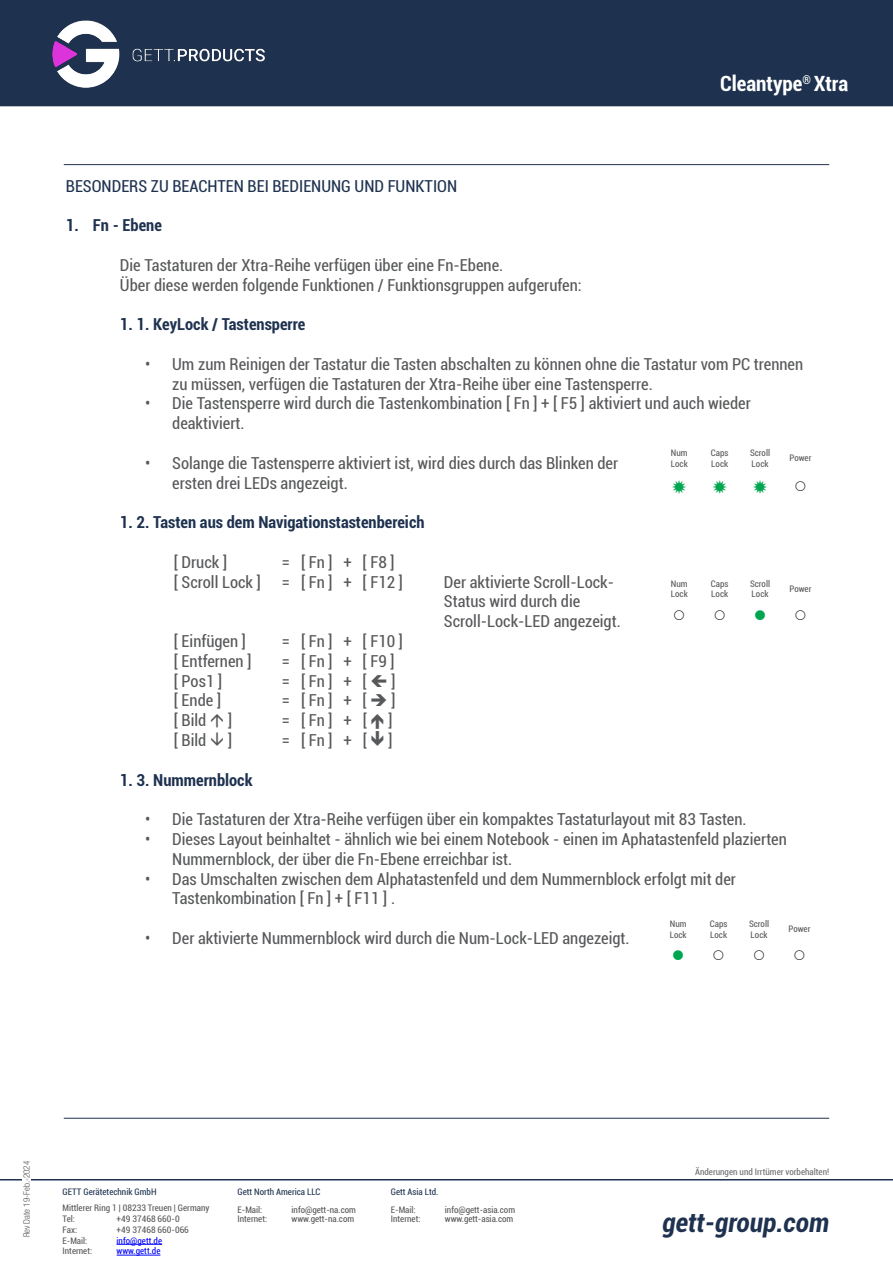
<style>
.page{position:relative;width:893px;height:1263px;background:#fff}
.page>*{position:absolute;margin:0;border:0;box-sizing:border-box;transform-origin:0 0}
.t1{font:italic 700 condensed 27px "Roboto";color:#1e3250}
.t2{font:700 condensed 21px "Roboto";color:#fff}
.t3{font:condensed 16.5px/19.8px "Roboto";color:#57585a}
.t4{font:700 condensed 16.5px "Roboto";color:#1e3250}
.t5{font:condensed 16.5px "Roboto";color:#1e3250}
.t6{font:condensed 9px/10.8px "Roboto";color:#57585a}
.t7{font:condensed 9px "Roboto";color:#1e3250}
.t8{font:condensed 9px "Roboto";color:#6c6d70}
.t9{font:condensed 9px "Roboto";color:#00f}
.t10{font:300 condensed 9px "Helvetica Neue LT Com";color:#57585a}
</style>
<div class="page">
<hr style="left:0;top:1179px;width:893px;height:1px;background:#1e3250">
<div style="left:22px;top:1151px;width:9px;height:86px;background:#fff"></div>
<hr style="left:117px;top:1244px;width:45px;height:1px;background:#00f">
<hr style="left:117px;top:1255px;width:43px;height:1px;background:#00f">
<div style="left:0;top:0;width:893px;height:106px;background:#1e3250"></div>
<img style="left:48px;top:16px;width:232px;height:76px">
<hr style="left:64px;top:164px;width:765px;height:1px;background:#1e3250">
<hr style="left:64px;top:1118px;width:765px;height:1px;background:#1e3250">
<p class="t5" style="left:66px;top:174px;width:393px">BESONDERS ZU BEACHTEN BEI BEDIENUNG UND FUNKTION</p>
<p class="t2" style="left:720px;top:69px;width:130px">Cleantype<sup>®</sup> Xtra</p>
<p class="t4" style="left:66px;top:214px;width:98px">1. Fn - Ebene</p>
<p class="t3" style="left:120px;top:254px;width:385px">Die Tastaturen der Xtra-Reihe verfügen über eine Fn-Ebene.</p>
<p class="t3" style="left:120px;top:274px;width:463px">Über diese werden folgende Funktionen / Funktionsgruppen aufgerufen:</p>
<p class="t4" style="left:120px;top:313px;width:187px">1. 1. KeyLock / Tastensperre</p>
<p class="t3" style="left:172px;top:353px;width:632px;text-indent:-27px">• Um zum Reinigen der Tastatur die Tasten abschalten zu können ohne die Tastatur vom PC trennen zu müssen, verfügen die Tastaturen der Xtra-Reihe über eine Tastensperre.</p>
<p class="t3" style="left:172px;top:393px;width:580px;text-indent:-27px">• Die Tastensperre wird durch die Tastenkombination [ Fn ] + [ F5 ] aktiviert und auch wieder deaktiviert.</p>
<p class="t3" style="left:172px;top:452px;width:447px;text-indent:-27px">• Solange die Tastensperre aktiviert ist, wird dies durch das Blinken der ersten drei LEDs angezeigt.</p>
<p class="t4" style="left:120px;top:511px;width:306px">1. 2. Tasten aus dem Navigationstastenbereich</p>
<p class="t3" style="left:174px;top:551px;width:55px">[ Druck ]</p>
<p class="t3" style="left:282px;top:551px;width:114px">= [ Fn ] + [ F8 ]</p>
<p class="t3" style="left:174px;top:571px;width:88px">[ Scroll Lock ]</p>
<p class="t3" style="left:282px;top:571px;width:123px">= [ Fn ] + [ F12 ]</p>
<p class="t3" style="left:444px;top:571px;width:178px">Der aktivierte Scroll-Lock-<br>Status wird durch die<br>Scroll-Lock-LED angezeigt.</p>
<p class="t3" style="left:174px;top:631px;width:74px">[ Einfügen ]</p>
<p class="t3" style="left:282px;top:631px;width:123px">= [ Fn ] + [ F10 ]</p>
<p class="t3" style="left:174px;top:650px;width:79px">[ Entfernen ]</p>
<p class="t3" style="left:282px;top:650px;width:114px">= [ Fn ] + [ F9 ]</p>
<p class="t3" style="left:174px;top:670px;width:50px">[ Pos1 ]</p>
<p class="t3" style="left:282px;top:670px;width:86px">= [ Fn ] + [</p>
<p class="t3" style="left:392px;top:670px;width:6px">]</p>
<p class="t3" style="left:174px;top:690px;width:49px">[ Ende ]</p>
<p class="t3" style="left:282px;top:690px;width:115px">= [ Fn ] + [ ➔ ]</p>
<p class="t3" style="left:174px;top:710px;width:34px">[ Bild</p>
<p class="t3" style="left:228px;top:710px;width:6px">]</p>
<p class="t3" style="left:282px;top:710px;width:86px">= [ Fn ] + [</p>
<p class="t3" style="left:389px;top:710px;width:6px">]</p>
<p class="t3" style="left:174px;top:730px;width:34px">[ Bild</p>
<p class="t3" style="left:228px;top:730px;width:6px">]</p>
<p class="t3" style="left:282px;top:730px;width:86px">= [ Fn ] + [</p>
<p class="t3" style="left:389px;top:730px;width:6px">]</p>
<p class="t4" style="left:120px;top:768px;width:134px">1. 3. Nummernblock</p>
<p class="t3" style="left:145px;top:809px;width:603px">• Die Tastaturen der Xtra-Reihe verfügen über ein kompaktes Tastaturlayout mit 83 Tasten.</p>
<p class="t3" style="left:172px;top:829px;width:616px;text-indent:-27px">• Dieses Layout beinhaltet - ähnlich wie bei einem Notebook - einen im Aphatastenfeld plazierten<br>Nummernblock, der über die Fn-Ebene erreichbar ist.</p>
<p class="t3" style="left:172px;top:868px;width:565px;text-indent:-27px">• Das Umschalten zwischen dem Alphatastenfeld und dem Nummernblock erfolgt mit der<br>Tastenkombination [ Fn ] + [ F11 ] .</p>
<p class="t3" style="left:145px;top:928px;width:486px">• Der aktivierte Nummernblock wird durch die Num-Lock-LED angezeigt.</p>
<p class="t6" style="left:750px;top:447px;width:22px">Scroll</p>
<p class="t6" style="left:752px;top:458px;width:18px">Lock</p>
<p class="t6" style="left:711px;top:447px;width:19px">Caps</p>
<p class="t6" style="left:711px;top:458px;width:18px">Lock</p>
<p class="t6" style="left:671px;top:447px;width:18px">Num</p>
<p class="t6" style="left:671px;top:458px;width:18px">Lock</p>
<p class="t6" style="left:789px;top:452px;width:24px">Power</p>
<p class="t6" style="left:750px;top:578px;width:22px">Scroll</p>
<p class="t6" style="left:752px;top:588px;width:18px">Lock</p>
<p class="t6" style="left:711px;top:578px;width:19px">Caps</p>
<p class="t6" style="left:711px;top:588px;width:18px">Lock</p>
<p class="t6" style="left:671px;top:578px;width:18px">Num</p>
<p class="t6" style="left:671px;top:588px;width:18px">Lock</p>
<p class="t6" style="left:789px;top:583px;width:24px">Power</p>
<p class="t6" style="left:749px;top:918px;width:22px">Scroll</p>
<p class="t6" style="left:751px;top:929px;width:18px">Lock</p>
<p class="t6" style="left:710px;top:918px;width:19px">Caps</p>
<p class="t6" style="left:710px;top:929px;width:18px">Lock</p>
<p class="t6" style="left:670px;top:918px;width:18px">Num</p>
<p class="t6" style="left:670px;top:929px;width:18px">Lock</p>
<p class="t6" style="left:788px;top:923px;width:24px">Power</p>
<p class="t10" style="left:21px;top:1237px;width:78px;rotate:-90deg">Rev Date 19-Feb.-2024</p>
<p class="t7" style="left:63px;top:1185px;width:95px">GETT Gerätetechnik GmbH</p>
<p class="t6" style="left:63px;top:1202px;width:148px">Mittlerer Ring 1 | 08233 Treuen | Germany<br>Tel:</p>
<p class="t6" style="left:117px;top:1213px;width:65px">+49 37468 660-0</p>
<p class="t6" style="left:63px;top:1224px;width:16px">Fax:</p>
<p class="t6" style="left:117px;top:1224px;width:74px">+49 37468 660-066</p>
<p class="t6" style="left:63px;top:1235px;width:26px">E-Mail:</p>
<p class="t9" style="left:117px;top:1234px;width:47px">info@gett.de</p>
<p class="t6" style="left:63px;top:1245px;width:31px">Internet:</p>
<p class="t9" style="left:117px;top:1245px;width:45px">www.gett.de</p>
<p class="t7" style="left:238px;top:1185px;width:84px">Gett North America LLC</p>
<p class="t6" style="left:238px;top:1204px;width:26px">E-Mail:</p>
<p class="t6" style="left:292px;top:1204px;width:66px">info@gett-na.com</p>
<p class="t6" style="left:238px;top:1213px;width:31px">Internet:</p>
<p class="t6" style="left:292px;top:1213px;width:64px">www.gett-na.com</p>
<p class="t7" style="left:391px;top:1185px;width:49px">Gett Asia Ltd.</p>
<p class="t6" style="left:391px;top:1204px;width:26px">E-Mail:</p>
<p class="t6" style="left:445px;top:1204px;width:72px">info@gett-asia.com</p>
<p class="t6" style="left:391px;top:1213px;width:31px">Internet:</p>
<p class="t6" style="left:445px;top:1213px;width:70px">www.gett-asia.com</p>
<p class="t8" style="left:695px;top:1165px;width:136px">Änderungen und Irrtümer vorbehalten!</p>
<p class="t1" style="left:662px;top:1203px;width:168px">gett-group.com</p>
</div>
